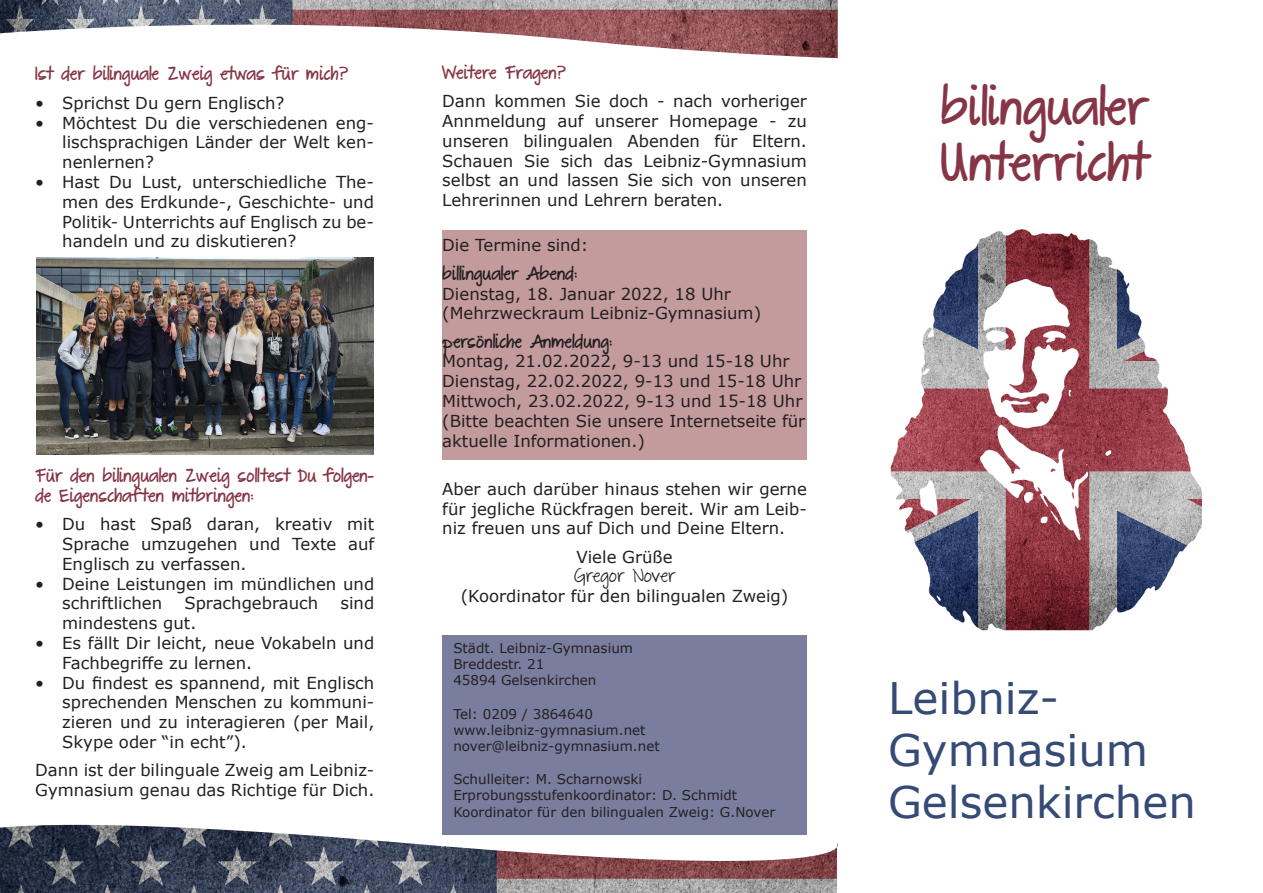
<style>
.page{position:relative;width:1263px;height:893px;background:#fff}
.page>*{position:absolute;margin:0;border:0;box-sizing:border-box;transform-origin:0 0}
.t1{font:700 46.5px "The Great Escape";color:#863546}
.t2{font:43.5px/52.2px "Verdana";color:#354b75}
.t3{font:16.5px/19.8px "Verdana";color:#231f20;text-align:justify}
.t4{font:700 16.5px/19.8px "The Great Escape";color:#863546}
.t5{font:700 16.5px "The Great Escape";color:#231f20}
.t6{font:16.5px "The Great Escape";color:#231f20}
.t7{font:13.5px "Verdana";color:#231f20}
.s1{font-family:"The Great Escape";font-weight:700}
</style>
<div class="page">
<div style="left:442px;top:230px;width:365px;height:229px;background:#c39b9c"></div>
<div style="left:442px;top:635px;width:365px;height:199px;background:#797e9e"></div>
<img style="left:37px;top:257px;width:336px;height:198px">
<img style="left:0;top:0;width:838px;height:58px">
<img style="left:0;top:825px;width:838px;height:68px">
<img style="left:890px;top:229px;width:311px;height:402px">
<p class="t4" style="left:35px;top:65px;width:315px">Ist der bilinguale Zweig etwas für mich?</p>
<p class="t3" style="left:35px;top:93px;width:251px">• Sprichst Du gern Englisch?</p>
<p class="t3" style="left:62px;top:112px;width:313px;text-indent:-27px">• Möchtest Du die verschiedenen eng&shy;lischsprachigen Länder der Welt ken&shy;nenlernen?</p>
<p class="t3" style="left:62px;top:172px;width:313px;text-indent:-27px">• Hast Du Lust, unterschiedliche The&shy;men des Erdkunde-, Geschichte- und Politik- Unterrichts auf Englisch zu be&shy;handeln und zu diskutieren?</p>
<p class="t4" style="left:35px;top:466px;width:341px">Für den bilingualen Zweig solltest Du folgen&shy;de Eigenschaften mitbringen:</p>
<p class="t3" style="left:62px;top:514px;width:314px;text-indent:-27px">• Du hast Spaß daran, kreativ mit Sprache umzugehen und Texte auf Englisch zu verfassen.</p>
<p class="t3" style="left:62px;top:574px;width:314px;text-indent:-27px">• Deine Leistungen im mündlichen und schriftlichen</p>
<p class="t3" style="left:184px;top:593px;width:135px">Sprachgebrauch</p>
<p class="t3" style="left:340px;top:593px;width:35px">sind</p>
<p class="t3" style="left:62px;top:613px;width:136px">mindestens gut.</p>
<p class="t3" style="left:62px;top:633px;width:314px;text-indent:-27px">• Es fällt Dir leicht, neue Vokabeln und<br>Fachbegriffe zu lernen.</p>
<p class="t3" style="left:62px;top:673px;width:314px;text-indent:-27px">• Du findest es spannend, mit Englisch sprechenden Menschen zu kommuni&shy;zieren und zu interagieren (per Mail, Skype oder “in echt”).</p>
<p class="t3" style="left:35px;top:760px;width:341px">Dann ist der bilinguale Zweig am Leibniz-<br>Gymnasium genau das Richtige für Dich.</p>
<p class="t4" style="left:442px;top:63px;width:126px">Weitere Fragen?</p>
<p class="t3" style="left:442px;top:91px;width:366px">Dann kommen Sie doch - nach vorheriger Annmeldung auf unserer Homepage - zu unseren bilingualen Abenden für Eltern.<br>Schauen Sie sich das Leibniz-Gymnasium selbst an und lassen Sie sich von unseren Lehrerinnen und Lehrern beraten.</p>
<p class="t3" style="left:442px;top:235px;width:148px">Die Termine sind:</p>
<p class="t3" style="left:442px;top:264px;width:290px"><span class="s1">billingualer Abend:<br></span>Dienstag, 18. Januar 2022, 18 Uhr</p>
<p class="t3" style="left:442px;top:303px;width:320px">(Mehrzweckraum Leibniz-Gymnasium)</p>
<p class="t5" style="left:442px;top:332px;width:172px">persönliche Anmeldung:</p>
<p class="t3" style="left:442px;top:351px;width:349px">Montag, 21.02.2022, 9-13 und 15-18 Uhr</p>
<p class="t3" style="left:442px;top:371px;width:361px">Dienstag, 22.02.2022, 9-13 und 15-18 Uhr</p>
<p class="t3" style="left:442px;top:391px;width:365px;text-align:left">Mittwoch, 23.02.2022, 9-13 und 15-18 Uhr (Bitte beachten Sie unsere Internetseite für aktuelle Informationen.)</p>
<p class="t3" style="left:442px;top:479px;width:366px">Aber auch darüber hinaus stehen wir gerne für jegliche Rückfragen bereit. Wir am Leib&shy;niz freuen uns auf Dich und Deine Eltern.</p>
<p class="t3" style="left:576px;top:547px;width:98px">Viele Grüße</p>
<p class="t6" style="left:574px;top:567px;width:103px">Gregor Nover</p>
<p class="t3" style="left:461px;top:586px;width:329px">(Koordinator für den bilingualen Zweig)</p>
<p class="t7" style="left:453px;top:639px;width:181px">Städt. Leibniz-Gymnasium</p>
<p class="t7" style="left:453px;top:655px;width:92px">Breddestr. 21</p>
<p class="t7" style="left:453px;top:671px;width:145px">45894 Gelsenkirchen</p>
<p class="t7" style="left:453px;top:704px;width:141px">Tel: 0209 / 3864640</p>
<p class="t7" style="left:453px;top:721px;width:194px">www.leibniz-gymnasium.net</p>
<p class="t7" style="left:453px;top:737px;width:208px">nover@leibniz-gymnasium.net</p>
<p class="t7" style="left:453px;top:770px;width:190px">Schulleiter: M. Scharnowski</p>
<p class="t7" style="left:453px;top:786px;width:285px">Erprobungsstufenkoordinator: D. Schmidt</p>
<p class="t7" style="left:453px;top:802px;width:323px">Koordinator für den bilingualen Zweig: G.Nover</p>
<p class="t1" style="left:940px;top:82px;width:209px">bilingualer</p>
<p class="t1" style="left:940px;top:138px;width:209px">Unterricht</p>
<p class="t2" style="left:888px;top:671px;width:261px">Leibniz-<br>Gymnasium</p>
<p class="t2" style="left:888px;top:776px;width:309px">Gelsenkirchen</p>
</div>
